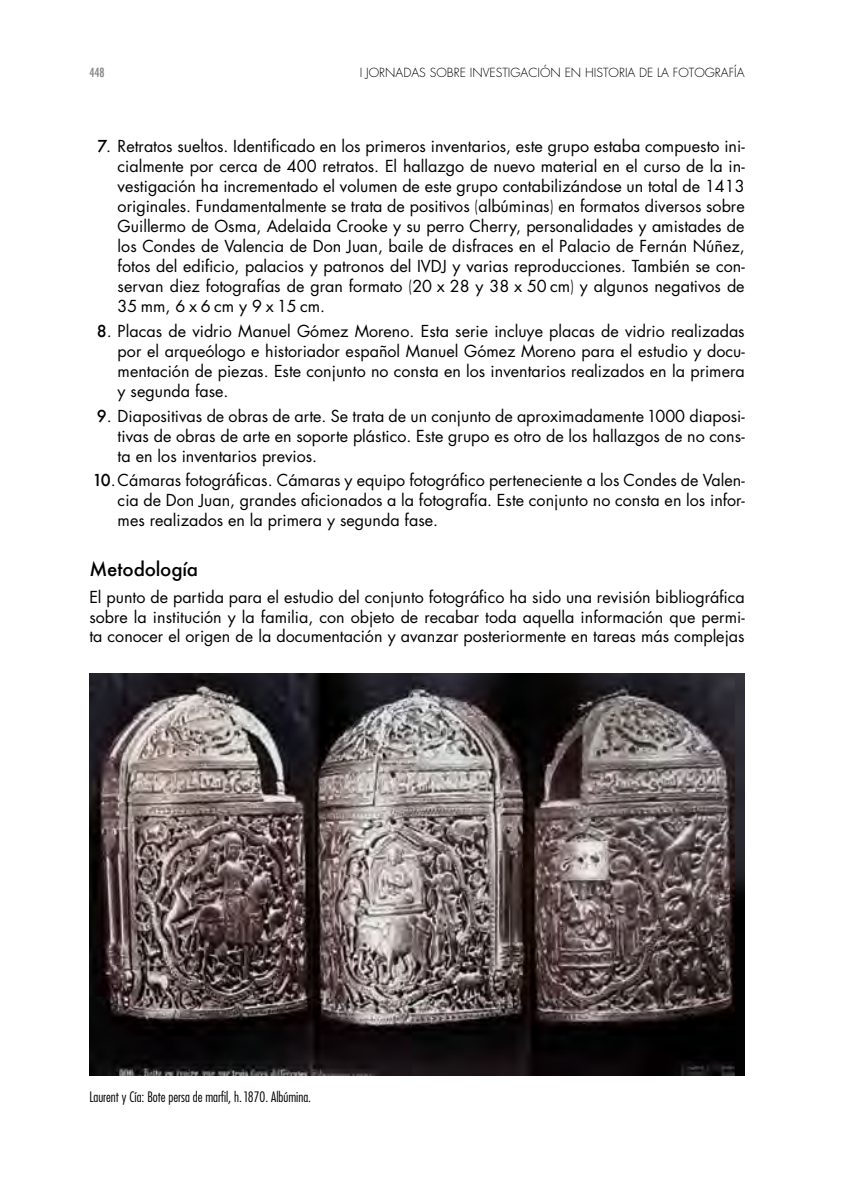
<style>
.page{position:relative;width:844px;height:1191px;background:#fff}
.page>*{position:absolute;margin:0;border:0;box-sizing:border-box;transform-origin:0 0}
.t1{font:500 18.72px "Futura";letter-spacing:-.01em;color:#000}
.t2{font:16.1px/19.9px "Futura";color:#000;text-align:justify}
.t3{font:300 condensed 14px "Futura";color:#000}
.t4{font:300 12.25px "Futura";color:#000}
.t5{font:500 condensed 12.25px "Futura";color:#7e7f81}
.s1{font-weight:500}
.s2{font-weight:300}
</style>
<div class="page">
<img style="left:89px;top:673px;width:655px;height:402px">
<p class="t5" style="left:89px;top:64px;width:17px">448</p>
<p class="t4" style="left:359px;top:64px;width:386px">I JORNADAS SOBRE INVESTIGACIÓN EN HISTORIA DE LA FOTOGRAFÍA</p>
<p class="t2" style="left:118px;top:136px;width:628px;text-indent:-20px"><span class="s1">7</span>. Retratos sueltos. Identificado en los primeros inventarios, este grupo estaba compuesto ini&shy;cialmente por cerca de 400 retratos. El hallazgo de nuevo material en el curso de la in&shy;vestigación ha incrementado el volumen de este grupo contabilizándose un total de 1413 originales. Fundamentalmente se trata de positivos <span class="s2">(</span>albúminas<span class="s2">)</span> en formatos diversos sobre Guillermo de Osma, Adelaida Crooke y su perro Cherry, personalidades y amistades de los Condes de Valencia de Don Juan, baile de disfraces en el Palacio de Fernán Núñez, fotos del edificio, palacios y patronos del IVDJ y varias reproducciones. También se con&shy;servan diez fotografías de gran formato <span class="s2">(</span>20 x 28 y 38 x 50 cm<span class="s2">)</span> y algunos negativos de 35 mm, 6 x 6 cm y 9 x 15 cm.</p>
<p class="t2" style="left:118px;top:321px;width:628px;text-indent:-21px"><span class="s1">8</span>. Placas de vidrio Manuel Gómez Moreno. Esta serie incluye placas de vidrio realizadas por el arqueólogo e historiador español Manuel Gómez Moreno para el estudio y docu&shy;mentación de piezas. Este conjunto no consta en los inventarios realizados en la primera y segunda fase.</p>
<p class="t2" style="left:118px;top:405px;width:628px;text-indent:-21px"><span class="s1">9</span>. Diapositivas de obras de arte. Se trata de un conjunto de aproximadamente 1000 diaposi&shy;tivas de obras de arte en soporte plástico. Este grupo es otro de los hallazgos de no cons&shy;ta en los inventarios previos.</p>
<p class="t2" style="left:118px;top:470px;width:628px;text-indent:-25px"><span class="s1">10</span>.Cámaras fotográficas. Cámaras y equipo fotográfico perteneciente a los Condes de Valen&shy;cia de Don Juan, grandes aficionados a la fotografía. Este conjunto no consta en los infor&shy;mes realizados en la primera y segunda fase.</p>
<p class="t1" style="left:89px;top:556px;width:110px">Metodología</p>
<p class="t2" style="left:89px;top:586px;width:656px">El punto de partida para el estudio del conjunto fotográfico ha sido una revisión bibliográfica sobre la institución y la familia, con objeto de recabar toda aquella información que permi&shy;ta conocer el origen de la documentación y avanzar posteriormente en tareas más complejas</p>
<p class="t3" style="left:89px;top:1087px;width:223px">Laurent y Cía: Bote persa de marfil, h. 1870. Albúmina.</p>
</div>
